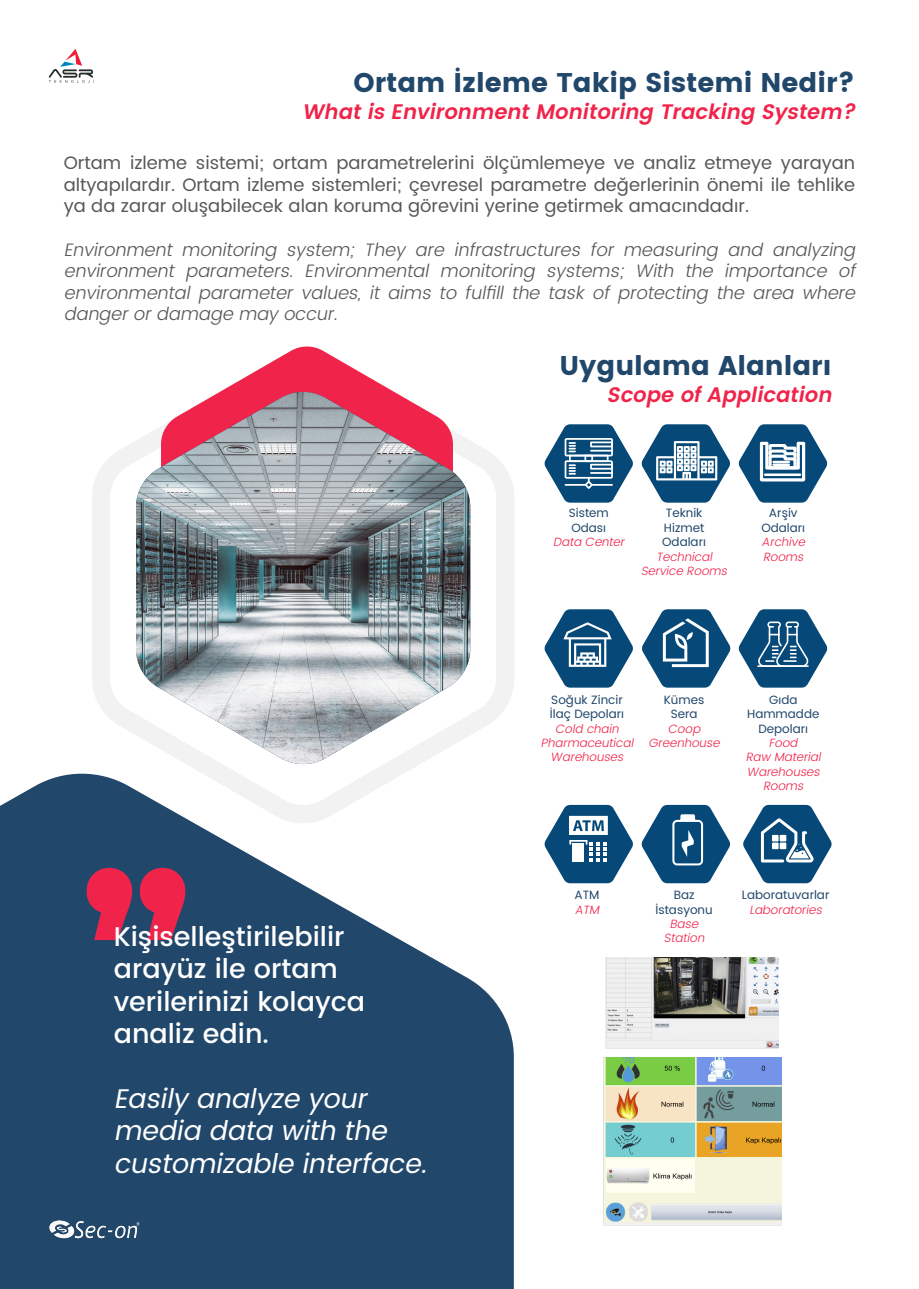
<style>
.page{position:relative;width:919px;height:1289px;background:#fff}
.page>*{position:absolute;margin:0;border:0;box-sizing:border-box;transform-origin:0 0}
.t1{font:500 27px "Poppins";color:#fff}
.t2{font:italic 27px/32.4px "Poppins";color:#fff}
.t3{font:700 27px "Poppins";color:#21476b}
.t4{font:italic 600 21px "Poppins";color:#f0244a}
.t5{font:italic 300 18px/21.6px "Poppins";color:#57585a;text-align:justify}
.t6{font:18px/21.6px "Poppins";color:#57585a;text-align:justify}
.t7{font:italic 300 12px/14.4px "Poppins";color:#f0244a;text-align:center}
.t8{font:12px/14.4px "Poppins";color:#21476b;text-align:center}
</style>
<div class="page">
<svg style="left:92px;top:441px;width:422px;height:328px"></svg>
<svg style="left:223px;top:346px;width:168px;height:44px;fill:#f0244a"></svg>
<svg style="left:0;top:769px;width:514px;height:519px;fill:#21476b"></svg>
<img style="left:136px;top:392px;width:334px;height:373px">
<svg style="left:87px;top:867px;width:98px;height:73px;background:#aa2f55"></svg>
<svg style="left:544px;top:424px;width:89px;height:78px"></svg>
<hr style="left:591px;top:484px;width:22px;height:2px;background:#fff">
<hr style="left:564px;top:484px;width:22px;height:2px;background:#fff">
<svg style="left:641px;top:424px;width:89px;height:78px"></svg>
<svg style="left:738px;top:424px;width:89px;height:78px"></svg>
<svg style="left:544px;top:609px;width:89px;height:78px"></svg>
<svg style="left:738px;top:609px;width:89px;height:78px"></svg>
<hr style="left:757px;top:665px;width:51px;height:2px;background:#fff">
<svg style="left:642px;top:609px;width:88px;height:78px"></svg>
<svg style="left:743px;top:805px;width:88px;height:78px"></svg>
<svg style="left:544px;top:805px;width:89px;height:78px"></svg>
<svg style="left:641px;top:805px;width:89px;height:78px"></svg>
<img style="left:49px;top:1218px;width:92px;height:22px">
<img style="left:603px;top:1057px;width:178px;height:168px">
<img style="left:605px;top:957px;width:173px;height:91px">
<svg style="left:49px;top:49px;width:45px;height:34px"></svg>
<p class="t3" style="left:353px;top:67px;width:503px">Ortam İzleme Takip Sistemi Nedir?</p>
<p class="t4" style="left:302px;top:96px;width:560px">Whatis EnvironmentMonitoring Tracking System?</p>
<p class="t6" style="left:64px;top:153px;width:792px">Ortam izleme sistemi; ortam parametrelerini ölçümlemeye ve analiz etmeye yarayan altyapılardır. Ortam izleme sistemleri; çevresel parametre değerlerinin önemi ile tehlike ya da zarar oluşabilecek alan koruma görevini yerine getirmek amacındadır.</p>
<p class="t5" style="left:64px;top:239px;width:797px">Environment monitoring system; They are infrastructures for measuring and analyzing environment parameters. Environmental monitoring systems; With the importance of environmental parameter values, it aims to fulfill the task of protecting the area where dangerordamage may occur.</p>
<p class="t3" style="left:559px;top:350px;width:273px">Uygulama Alanları</p>
<p class="t4" style="left:606px;top:379px;width:232px">Scope ofApplication</p>
<p class="t1" style="left:114px;top:916px;width:232px">Kişiselleştirilebilir</p>
<p class="t1" style="left:114px;top:948px;width:226px">arayüz ile ortam</p>
<p class="t1" style="left:114px;top:981px;width:253px">verilerinizi kolayca</p>
<p class="t1" style="left:114px;top:1013px;width:157px">analiz edin.</p>
<p class="t2" style="left:114px;top:1083px;width:322px">Easily analyze your media data with the customizable interface.</p>
<p class="t8" style="left:568px;top:506px;width:42px">Sistem</p>
<p class="t8" style="left:571px;top:520px;width:36px">Odası</p>
<p class="t7" style="left:553px;top:535px;width:76px">Data Center</p>
<p class="t8" style="left:665px;top:506px;width:38px">Teknik</p>
<p class="t8" style="left:664px;top:520px;width:42px">Hizmet</p>
<p class="t8" style="left:662px;top:535px;width:45px">Odaları</p>
<p class="t7" style="left:641px;top:549px;width:91px">Technical<br>Service Rooms</p>
<p class="t8" style="left:768px;top:506px;width:30px">Arşiv</p>
<p class="t8" style="left:761px;top:520px;width:45px">Odaları</p>
<p class="t7" style="left:761px;top:535px;width:48px;text-align:left">Archive<br>Rooms</p>
<p class="t8" style="left:551px;top:692px;width:73px">Soğuk Zincir</p>
<p class="t8" style="left:550px;top:707px;width:76px">İlaç Depoları</p>
<p class="t7" style="left:540px;top:721px;width:97px">Cold chain<br>Pharmaceutical<br>Warehouses</p>
<p class="t8" style="left:663px;top:692px;width:42px">Kümes</p>
<p class="t8" style="left:670px;top:707px;width:28px">Sera</p>
<p class="t7" style="left:648px;top:721px;width:76px">Coop<br>Greenhouse</p>
<p class="t8" style="left:769px;top:692px;width:30px">Gıda</p>
<p class="t8" style="left:747px;top:707px;width:74px">Hammadde<br>Depoları</p>
<p class="t7" style="left:745px;top:736px;width:80px">Food<br>Raw Material<br>Warehouses<br>Rooms</p>
<p class="t8" style="left:574px;top:888px;width:27px">ATM</p>
<p class="t7" style="left:574px;top:902px;width:29px">ATM</p>
<p class="t8" style="left:673px;top:888px;width:22px">Baz</p>
<p class="t8" style="left:655px;top:902px;width:59px">İstasyonu</p>
<p class="t7" style="left:663px;top:917px;width:45px">Base<br>Station</p>
<p class="t8" style="left:741px;top:888px;width:89px">Laboratuvarlar</p>
<p class="t7" style="left:749px;top:902px;width:77px">Laboratories</p>
</div>
